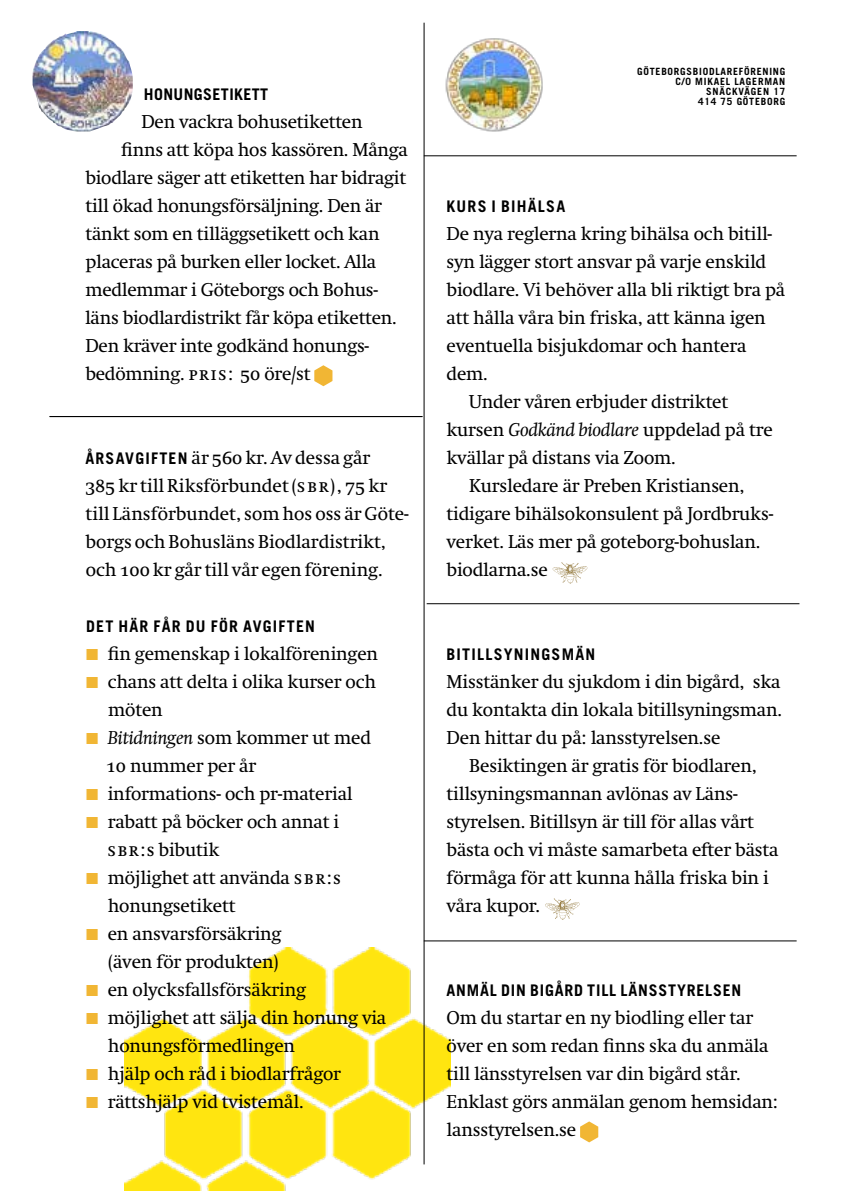
<style>
.page{position:relative;width:842px;height:1191px;background:#fff}
.page>*{position:absolute;margin:0;border:0;box-sizing:border-box;transform-origin:0 0}
.t1{font:19px/28px "Swift Neue LT Pro";letter-spacing:-.01em;color:#000}
.t2{font:19px/28px "Swift Neue LT Pro";letter-spacing:.135em;color:#000}
.t3{font:700 16px "Trade Gothic";letter-spacing:.075em;color:#000}
.t4{font:700 16px "Trade Gothic";letter-spacing:.05em;color:#000}
.t5{font:700 16px "Trade Gothic";letter-spacing:.025em;color:#000}
.t6{font:700 10px/10px "Trade Gothic";letter-spacing:.075em;color:#000;text-align:right}
.s1{font-family:"Trade Gothic";font-weight:700;font-size:16px}
.s2{color:#f1b634}
.s3{font-style:italic}
</style>
<div class="page">
<img style="left:124px;top:947px;width:327px;height:244px">
<hr style="left:50px;top:416px;width:372px;height:1px;background:#000">
<hr style="left:424px;top:155px;width:373px;height:1px;background:#000">
<hr style="left:424px;top:23px;width:1px;height:1141px;background:#000">
<hr style="left:424px;top:940px;width:373px;height:1px;background:#000">
<hr style="left:427px;top:603px;width:372px;height:1px;background:#000">
<svg style="left:314px;top:365px;width:18px;height:21px"></svg>
<img style="left:33px;top:31px;width:100px;height:100px">
<svg style="left:553px;top:562px;width:35px;height:21px"></svg>
<svg style="left:545px;top:898px;width:35px;height:21px"></svg>
<svg style="left:580px;top:1121px;width:18px;height:21px"></svg>
<img style="left:445px;top:38px;width:98px;height:94px">
<p class="t5" style="left:144px;top:84px;width:126px">HONUNGSETIKETT</p>
<p class="t1" style="left:141px;top:107px;width:223px">Den vackra bohusetiketten</p>
<p class="t1" style="left:121px;top:135px;width:288px">finns att köpa hos kassören. Många</p>
<p class="t1" style="left:85px;top:163px;width:322px">biodlare säger att etiketten har bidragit</p>
<p class="t1" style="left:86px;top:191px;width:298px">till ökad honungsförsäljning. Den är</p>
<p class="t1" style="left:86px;top:219px;width:296px">tänkt som en tilläggsetikett och kan</p>
<p class="t1" style="left:85px;top:248px;width:292px">placeras på burken eller locket. Alla</p>
<p class="t1" style="left:85px;top:276px;width:294px">medlemmar i Göteborgs och Bohus-</p>
<p class="t1" style="left:85px;top:304px;width:313px">läns biodlardistrikt får köpa etiketten.</p>
<p class="t1" style="left:85px;top:332px;width:285px">Den kräver inte godkänd honungs-</p>
<p class="t1" style="left:85px;top:360px;width:227px">bedömning. pris: 50 öre/st</p>
<p class="t1" style="left:85px;top:443px;width:325px"><span class="s1">ÅRSAVGIFTEN</span> är 560 kr. Av dessa går<br>385 kr till Riksförbundet (sbr), 75 kr till Länsförbundet, som hos oss är Göte&shy;borgs och Bohusläns Biodlardistrikt, och 100 kr går till vår egen förening.</p>
<p class="t3" style="left:86px;top:616px;width:230px">DET HÄR FÅR DU FÖR AVGIFTEN</p>
<p class="t1" style="left:86px;top:639px;width:293px"><span class="s2">■</span> fin gemenskap i lokalföreningen</p>
<p class="t1" style="left:108px;top:667px;width:269px;text-indent:-22px"><span class="s2">■</span> chans att delta i olika kurser och möten</p>
<p class="t2" style="left:106px;top:723px;width:267px;text-indent:-20px"><span class="s2">■</span> <span class="s3">Bitidningen</span> som kommer ut med<br>10 nummer per år</p>
<p class="t1" style="left:86px;top:779px;width:268px"><span class="s2">■</span> informations- och pr-material</p>
<p class="t1" style="left:107px;top:807px;width:233px;text-indent:-21px"><span class="s2">■</span> rabatt på böcker och annat i sbr:s bibutik</p>
<p class="t1" style="left:108px;top:863px;width:235px;text-indent:-22px"><span class="s2">■</span> möjlighet att använda sbr:s honungsetikett</p>
<p class="t1" style="left:86px;top:919px;width:197px;text-align:right"><span class="s2">■</span> en ansvarsförsäkring (även för produkten)</p>
<p class="t1" style="left:86px;top:975px;width:221px"><span class="s2">■</span> en olycksfallsförsäkring</p>
<p class="t1" style="left:108px;top:1003px;width:280px;text-indent:-22px"><span class="s2">■</span> möjlighet att sälja din honung via honungsförmedlingen</p>
<p class="t1" style="left:86px;top:1059px;width:256px"><span class="s2">■</span> hjälp och råd i biodlarfrågor</p>
<p class="t1" style="left:86px;top:1087px;width:219px"><span class="s2">■</span> rättshjälp vid tvistemål.</p>
<p class="t6" style="left:637px;top:66px;width:150px">GÖTEBORGSBIODLAREFÖRENING<br>C/0 MIKAEL LAGERMAN<br>SNÄCKVÄGEN 17</p>
<p class="t6" style="left:698px;top:96px;width:89px">414 75 GÖTEBORG</p>
<p class="t3" style="left:446px;top:196px;width:120px">KURS I BIHÄLSA</p>
<p class="t1" style="left:446px;top:219px;width:327px">De nya reglerna kring bihälsa och bitill-</p>
<p class="t1" style="left:446px;top:247px;width:321px">syn lägger stort ansvar på varje enskild</p>
<p class="t1" style="left:446px;top:275px;width:340px">biodlare. Vi behöver alla bli riktigt bra på</p>
<p class="t1" style="left:446px;top:303px;width:321px">att hålla våra bin friska, att känna igen</p>
<p class="t1" style="left:446px;top:331px;width:301px">eventuella bisjukdomar och hantera</p>
<p class="t1" style="left:446px;top:360px;width:43px">dem.</p>
<p class="t1" style="left:469px;top:388px;width:261px">Under våren erbjuder distriktet</p>
<p class="t1" style="left:446px;top:416px;width:328px">kursen <span class="s3">Godkänd biodlare</span> uppdelad på tre</p>
<p class="t1" style="left:446px;top:444px;width:231px">kvällar på distans via Zoom.</p>
<p class="t1" style="left:469px;top:472px;width:277px">Kursledare är Preben Kristiansen,</p>
<p class="t1" style="left:446px;top:500px;width:328px">tidigare bihälsokonsulent på Jordbruks-</p>
<p class="t1" style="left:446px;top:528px;width:315px">verket. Läs mer på goteborg-bohuslan.</p>
<p class="t1" style="left:446px;top:556px;width:103px">biodlarna.se</p>
<p class="t3" style="left:446px;top:644px;width:150px">BITILLSYNINGSMÄN</p>
<p class="t1" style="left:446px;top:667px;width:337px;text-align:justify">Misstänker du sjukdom i din bigård, ska du kontakta din lokala bitillsyningsman.<br>Den hittar du på: lansstyrelsen.se</p>
<p class="t1" style="left:446px;top:751px;width:334px;text-indent:23px">Besiktingen är gratis för biodlaren, tillsyningsmannan avlönas av Läns&shy;styrelsen. Bitillsyn är till för allas vårt bästa och vi måste samarbeta efter bästa förmåga för att kunna hålla friska bin i våra kupor.</p>
<p class="t4" style="left:446px;top:980px;width:296px">ANMÄL DIN BIGÅRD TILL LÄNSSTYRELSEN</p>
<p class="t1" style="left:446px;top:1003px;width:333px">Om du startar en ny biodling eller tar över en som redan finns ska du anmäla till länsstyrelsen var din bigård står.<br>Enklast görs anmälan genom hemsidan: lansstyrelsen.se</p>
</div>
